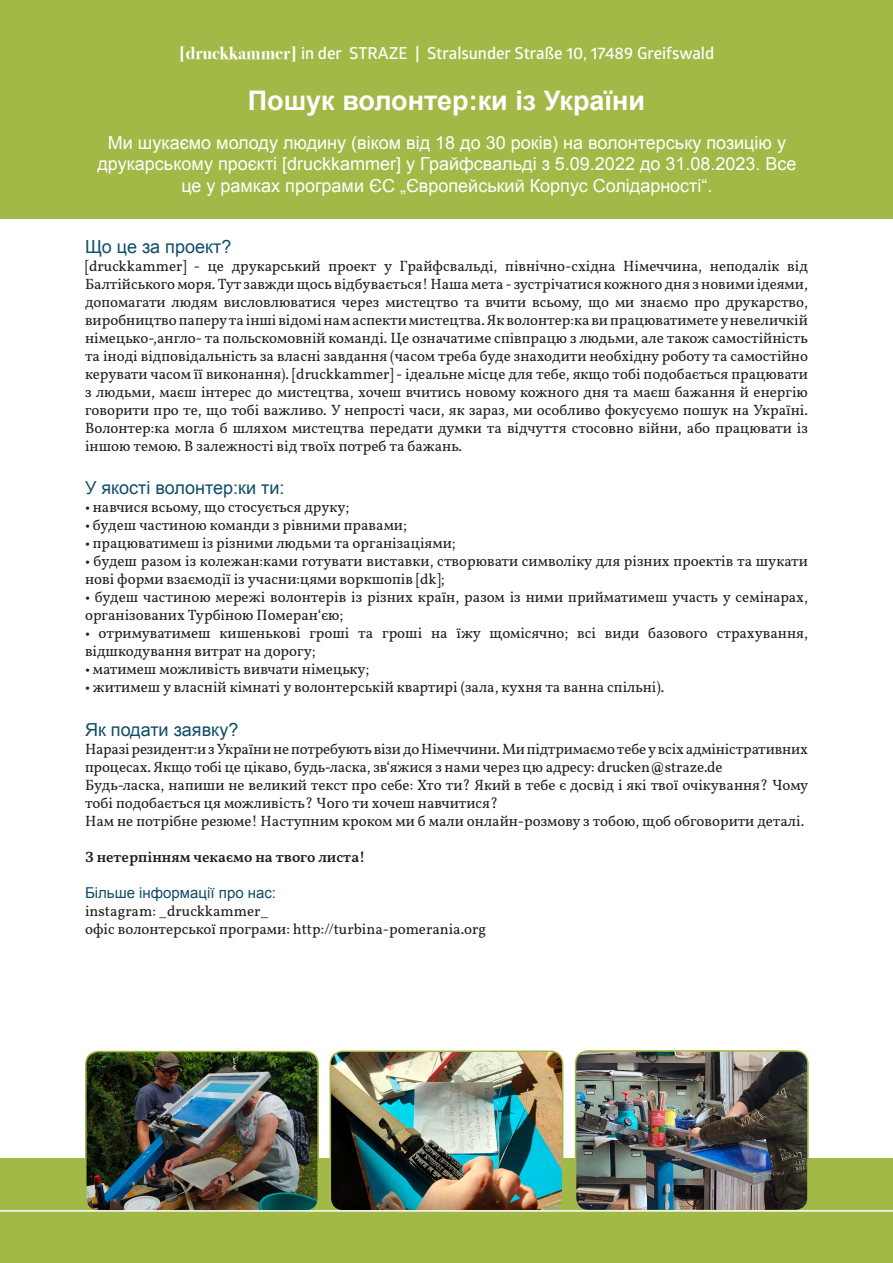
<style>
.page{position:relative;width:893px;height:1263px;background:#fff}
.page>*{position:absolute;margin:0;border:0;box-sizing:border-box;transform-origin:0 0}
.t1{font:700 27px "Arial";color:#fff}
.t2{font:18px/21.6px "Arial";color:#fff;text-align:center}
.t3{font:18px "Arial";color:#114d68}
.t4{font:600 16.5px "Glober";color:#fff}
.t5{font:15px/18px "Vollkorn";color:#231f20}
.t6{font:600 15px "Vollkorn";color:#231f20}
.t7{font:15px "Arial";color:#114d68}
.s1{font-family:"Bodoni Svty Two ITCTT";font-weight:700;font-size:18px}
</style>
<div class="page">
<div style="left:0;top:1159px;width:893px;height:104px;background:#a2b947"></div>
<div style="left:0;top:0;width:893px;height:218px;background:#a2b947"></div>
<img style="left:86px;top:1051px;width:232px;height:158px">
<div style="left:85px;top:1051px;width:234px;height:161px;border:2px solid #a2b947;border-radius:13px"></div>
<img style="left:576px;top:1053px;width:230px;height:155px">
<div style="left:575px;top:1050px;width:234px;height:161px;border:2px solid #a2b947;border-radius:13px"></div>
<img style="left:330px;top:1051px;width:233px;height:157px">
<div style="left:330px;top:1050px;width:233px;height:161px;border:2px solid #a2b947;border-radius:13px"></div>
<hr style="left:0;top:1210px;width:893px;height:1px;background:#fff">
<p class="t4" style="left:179px;top:42px;width:537px"><span class="s1">[druckkammer]</span> in der STRAZE | Stralsunder Straße 10, 17489 Greifswald</p>
<p class="t1" style="left:248px;top:83px;width:399px">Пошук волонтер:ки із України</p>
<p class="t2" style="left:97px;top:132px;width:701px">Ми шукаємо молоду людину (віком від 18 до 30 років) на волонтерську позицію у друкарському проєкті [druckkammer] у Грайфсвальді з 5.09.2022 до 31.08.2023. Все це у рамках програми ЄС „Європейський Корпус Солідарності“.</p>
<p class="t3" style="left:85px;top:235px;width:148px">Що це за проект?</p>
<p class="t5" style="left:85px;top:256px;width:724px;text-align:justify">[druckkammer] - це друкарський проект у Грайфсвальді, північно-східна Німеччина, неподалік від Балтійського моря. Тут завжди щось відбувається! Наша мета - зустрічатися кожного дня з новими ідеями, допомагати людям висловлюватися через мистецтво та вчити всьому, що ми знаємо про друкарство, виробництво паперу та інші відомі нам аспекти мистецтва. Як волонтер:ка ви працюватимете у невеличкій німецько-,англо- та польскомовній команді. Це означатиме співпрацю з людьми, але також самостійність та іноді відповідальність за власні завдання (часом треба буде знаходити необхідну роботу та самостійно керувати часом її виконання). [druckkammer] - ідеальне місце для тебе, якщо тобі подобається працювати з людьми, маєш інтерес до мистецтва, хочеш вчитись новому кожного дня та маєш бажання й енергію говорити про те, що тобі важливо. У непрості часи, як зараз, ми особливо фокусуємо пошук на Україні.<br>Волонтер:ка могла б шляхом мистецтва передати думки та відчуття стосовно війни, або працювати із іншою темою. В залежності від твоїх потреб та бажань.</p>
<p class="t3" style="left:85px;top:476px;width:201px">У якості волонтер:ки ти:</p>
<p class="t5" style="left:85px;top:497px;width:266px">• навчися всьому, що стосується друку;</p>
<p class="t5" style="left:85px;top:515px;width:323px">• будеш частиною команди з рівними правами;</p>
<p class="t5" style="left:85px;top:533px;width:372px">• працюватимеш із різними людьми та організаціями;</p>
<p class="t5" style="left:85px;top:551px;width:724px">• будеш разом із колежан:ками готувати виставки, створювати символіку для різних проектів та шукати нові форми взаємодії із учасни:цями воркшопів [dk];</p>
<p class="t5" style="left:85px;top:587px;width:724px">• будеш частиною мережі волонтерів із різних країн, разом із ними прийматимеш участь у семінарах, організованих Турбіною Померан‘єю;</p>
<p class="t5" style="left:85px;top:623px;width:724px">• отримуватимеш кишенькові гроші та гроші на їжу щомісячно; всі види базового страхування, відшкодування витрат на дорогу;</p>
<p class="t5" style="left:85px;top:659px;width:286px">• матимеш можливість вивчати німецьку;</p>
<p class="t5" style="left:85px;top:677px;width:581px">• житимеш у власній кімнаті у волонтерській квартирі (зала, кухня та ванна спільні).</p>
<p class="t3" style="left:85px;top:717px;width:155px">Як подати заявку?</p>
<p class="t5" style="left:85px;top:739px;width:724px">Наразі резидент:и з України не потребують візи до Німеччини. Ми підтримаємо тебе у всіх адміністративних процесах. Якщо тобі це цікаво, будь-ласка, зв‘яжися з нами через цю адресу: drucken@straze.de</p>
<p class="t5" style="left:85px;top:775px;width:725px">Будь-ласка, напиши не великий текст про себе: Хто ти? Який в тебе є досвід і які твої очікування? Чому тобі подобається ця можливість? Чого ти хочеш навчитися?</p>
<p class="t5" style="left:85px;top:811px;width:721px">Нам не потрібне резюме! Наступним кроком ми б мали онлайн-розмову з тобою, щоб обговорити деталі.</p>
<p class="t6" style="left:85px;top:845px;width:282px">З нетерпінням чекаємо на твого листа!</p>
<p class="t7" style="left:85px;top:882px;width:193px">Більше інформації про нас:</p>
<p class="t5" style="left:85px;top:901px;width:185px">instagram: _druckkammer_</p>
<p class="t5" style="left:85px;top:919px;width:403px">офіс волонтерської програми: http://turbina-pomerania.org</p>
</div>
